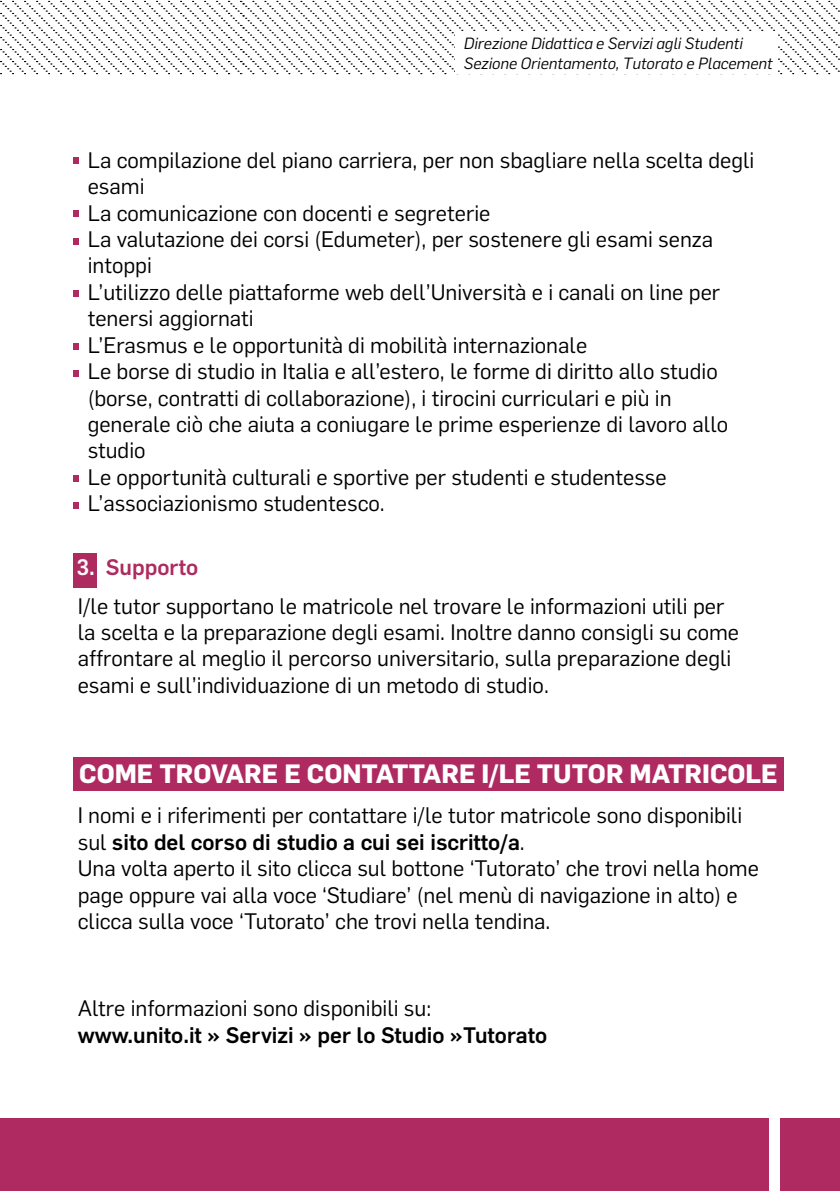
<style>
.page{position:relative;width:840px;height:1191px;background:#fff}
.page>*{position:absolute;margin:0;border:0;box-sizing:border-box;transform-origin:0 0}
.t1{font:700 26px "Flama";color:#fff}
.t2{font:22px/26.4px "Flama";color:#000}
.t3{font:500 22px "Flama";color:#000}
.t4{font:500 22px "Flama";color:#ae2b60}
.t5{font:italic 16px/19.2px "Flama";color:#000204}
.s1{color:#fef8fb}
.s2{font-weight:500}
</style>
<div class="page">
<div style="left:73px;top:757px;width:710px;height:34px;background:#af2a61"></div>
<div style="left:73px;top:553px;width:24px;height:34px;background:#ae2b60"></div>
<svg style="left:0;top:0;width:840px;height:75px"></svg>
<div style="left:780px;top:1118px;width:59px;height:73px;background:#af2a61"></div>
<div style="left:0;top:1118px;width:768px;height:73px;background:#af2a61"></div>
<div style="left:73px;top:502px;width:6px;height:7px;background:#af2a61"></div>
<svg style="left:73px;top:475px;width:6px;height:6px"></svg>
<div style="left:73px;top:370px;width:6px;height:7px;background:#af2a61"></div>
<div style="left:73px;top:290px;width:6px;height:7px;background:#af2a61"></div>
<div style="left:73px;top:343px;width:6px;height:7px;background:#af2a61"></div>
<div style="left:73px;top:238px;width:6px;height:7px;background:#af2a61"></div>
<div style="left:73px;top:210px;width:6px;height:7px;background:#af2a61"></div>
<div style="left:73px;top:157px;width:6px;height:7px;background:#af2a61"></div>
<p class="t5" style="left:463px;top:33px;width:310px">Direzione Didattica e Servizi agli Studenti<br>Sezione Orientamento, Tutorato e Placement</p>
<p class="t2" style="left:88px;top:145px;width:668px">La compilazione del piano carriera, per non sbagliare nella scelta degli esami<br>La comunicazione con docenti e segreterie<br>La valutazione dei corsi (Edumeter), per sostenere gli esami senza intoppi<br>L’utilizzo delle piattaforme web dell’Università e i canali on line per tenersi aggiornati<br>L’Erasmus e le opportunità di mobilità internazionale<br>Le borse di studio in Italia e all’estero, le forme di diritto allo studio (borse, contratti di collaborazione), i tirocini curriculari e più in generale ciò che aiuta a coniugare le prime esperienze di lavoro allo studio<br>Le opportunità culturali e sportive per studenti e studentesse L’associazionismo studentesco.</p>
<p class="t4" style="left:76px;top:551px;width:123px"><span class="s1">3.</span> Supporto</p>
<p class="t2" style="left:78px;top:591px;width:662px">I/le tutor supportano le matricole nel trovare le informazioni utili per la scelta e la preparazione degli esami. Inoltre danno consigli su come affrontare al meglio il percorso universitario, sulla preparazione degli esami e sull’individuazione di un metodo di studio.</p>
<p class="t1" style="left:79px;top:755px;width:699px">COME TROVARE E CONTATTARE I/LE TUTOR MATRICOLE</p>
<p class="t2" style="left:78px;top:801px;width:682px">I nomi e i riferimenti per contattare i/le tutor matricole sono disponibili sul <span class="s2">sito del corso di studio a cui sei iscritto/a</span>.<br>Una volta aperto il sito clicca sul bottone ‘Tutorato’ che trovi nella home page oppure vai alla voce ‘Studiare’ (nel menù di navigazione in alto) e clicca sulla voce ‘Tutorato’ che trovi nella tendina.</p>
<p class="t2" style="left:78px;top:993px;width:355px">Altre informazioni sono disponibili su:</p>
<p class="t3" style="left:78px;top:1019px;width:470px">www.unito.it » Servizi » per lo Studio »Tutorato</p>
</div>
